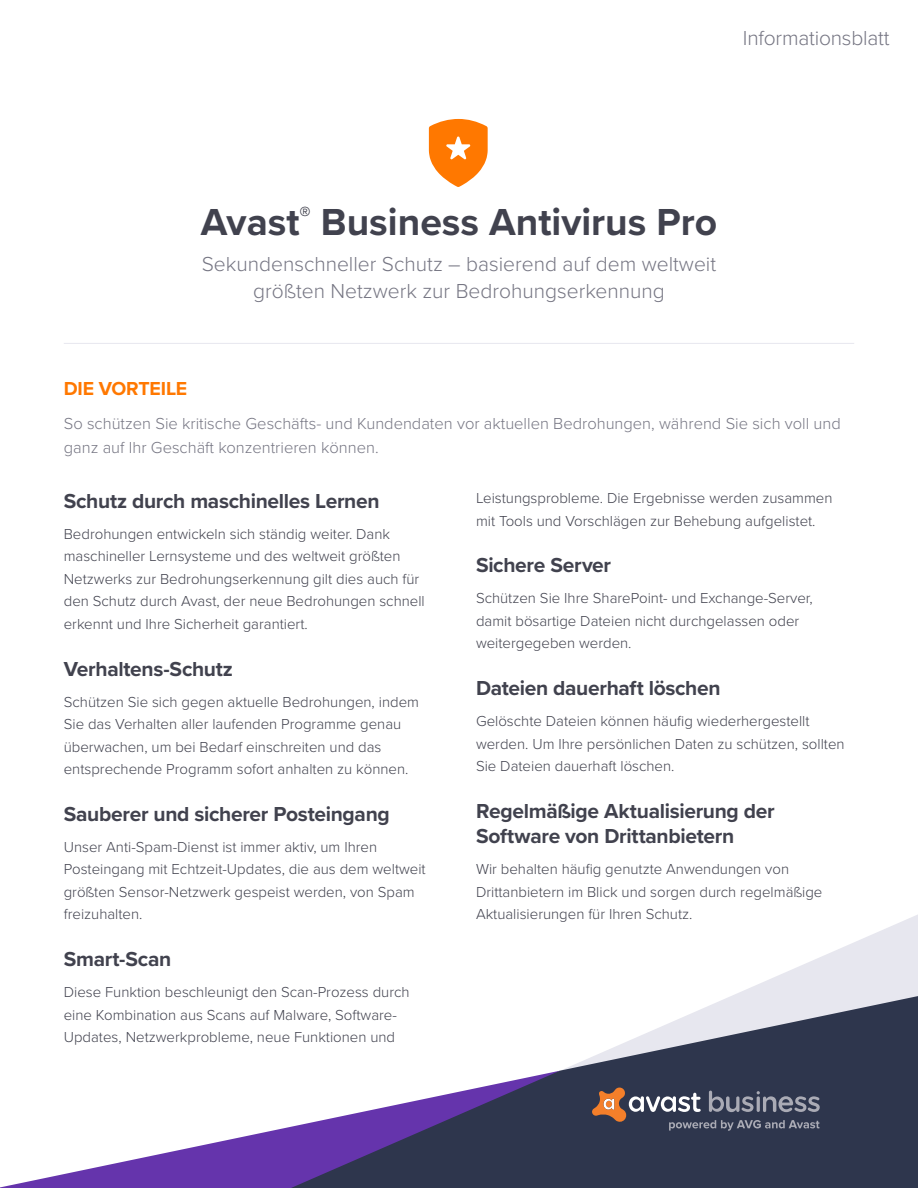
<style>
.page{position:relative;width:918px;height:1188px;background:#fff}
.page>*{position:absolute;margin:0;border:0;box-sizing:border-box;transform-origin:0 0}
.t1{font:700 39px "Proxima Nova";color:#41424e}
.H3_2{font:700 21px/25.5px "Proxima Nova";letter-spacing:-.015em;color:#41424e}
.perex{font:300 21px/27px "Proxima Nova";color:#767683;text-align:center}
.document_type{font:300 21px "Proxima Nova";letter-spacing:-.01em;color:#767683}
.t2{font:700 19.5px "Proxima Nova";letter-spacing:-.005em;color:#ff7800}
.perex_2{font:300 16.5px/24px "Proxima Nova";color:#767683}
.t3{font:300 15px/22.5px "Proxima Nova";color:#41424e}
</style>
<div class="page">
<svg style="left:0;top:915px;width:918px;height:273px"></svg>
<svg style="left:592px;top:1087px;width:228px;height:44px;background:#575663"></svg>
<hr style="left:64px;top:343px;width:790px;height:1px;background:#e7e7ef">
<svg style="left:429px;top:119px;width:59px;height:68px"></svg>
<p class="document_type" style="left:743px;top:22px;width:148px">Informationsblatt</p>
<h2 class="t1" style="left:201px;top:193px;width:518px">Avast<sup>®</sup> Business Antivirus Pro</h2>
<p class="perex" style="left:202px;top:250px;width:516px">Sekundenschneller Schutz – basierend auf dem weltweit größten Netzwerk zur Bedrohungserkennung</p>
<h3 class="t2" style="left:64px;top:374px;width:125px">DIE VORTEILE</h3>
<p class="perex_2" style="left:64px;top:411px;width:779px">So schützen Sie kritische Geschäfts- und Kundendaten vor aktuellen Bedrohungen, während Sie sich voll und ganz auf Ihr Geschäft konzentrieren können.</p>
<p class="H3_2" style="left:64px;top:488px;width:317px">Schutz durch maschinelles Lernen</p>
<p class="t3" style="left:64px;top:522px;width:363px">Bedrohungen entwickeln sich ständig weiter. Dank maschineller Lernsysteme und des weltweit größten Netzwerks zur Bedrohungserkennung gilt dies auch für den Schutz durch Avast, der neue Bedrohungen schnell erkennt und Ihre Sicherheit garantiert.</p>
<p class="H3_2" style="left:64px;top:655px;width:171px">Verhaltens-Schutz</p>
<p class="t3" style="left:64px;top:689px;width:357px">Schützen Sie sich gegen aktuelle Bedrohungen, indem Sie das Verhalten aller laufenden Programme genau überwachen, um bei Bedarf einschreiten und das entsprechende Programm sofort anhalten zu können.</p>
<p class="H3_2" style="left:64px;top:801px;width:328px">Sauberer und sicherer Posteingang</p>
<p class="t3" style="left:64px;top:835px;width:363px">Unser Anti-Spam-Dienst ist immer aktiv, um Ihren Posteingang mit Echtzeit-Updates, die aus dem weltweit größten Sensor-Netzwerk gespeist werden, von Spam freizuhalten.</p>
<p class="H3_2" style="left:64px;top:946px;width:109px">Smart-Scan</p>
<p class="t3" style="left:64px;top:980px;width:347px">Diese Funktion beschleunigt den Scan-Prozess durch eine Kombination aus Scans auf Malware, Software-<br>Updates, Netzwerkprobleme, neue Funktionen und</p>
<p class="t3" style="left:476px;top:486px;width:358px">Leistungsprobleme. Die Ergebnisse werden zusammen mit Tools und Vorschlägen zur Behebung aufgelistet.</p>
<p class="H3_2" style="left:476px;top:552px;width:137px">Sichere Server</p>
<p class="t3" style="left:476px;top:586px;width:338px">Schützen Sie Ihre SharePoint- und Exchange-Server, damit bösartige Dateien nicht durchgelassen oder weitergegeben werden.</p>
<p class="H3_2" style="left:476px;top:675px;width:246px">Dateien dauerhaft löschen</p>
<p class="t3" style="left:476px;top:709px;width:370px">Gelöschte Dateien können häufig wiederhergestellt werden. Um Ihre persönlichen Daten zu schützen, sollten<br>Sie Dateien dauerhaft löschen.</p>
<p class="H3_2" style="left:476px;top:798px;width:300px">Regelmäßige Aktualisierung der<br>Software von Drittanbietern</p>
<p class="t3" style="left:476px;top:857px;width:348px">Wir behalten häufig genutzte Anwendungen von<br>Drittanbietern im Blick und sorgen durch regelmäßige<br>Aktualisierungen für Ihren Schutz.</p>
</div>
